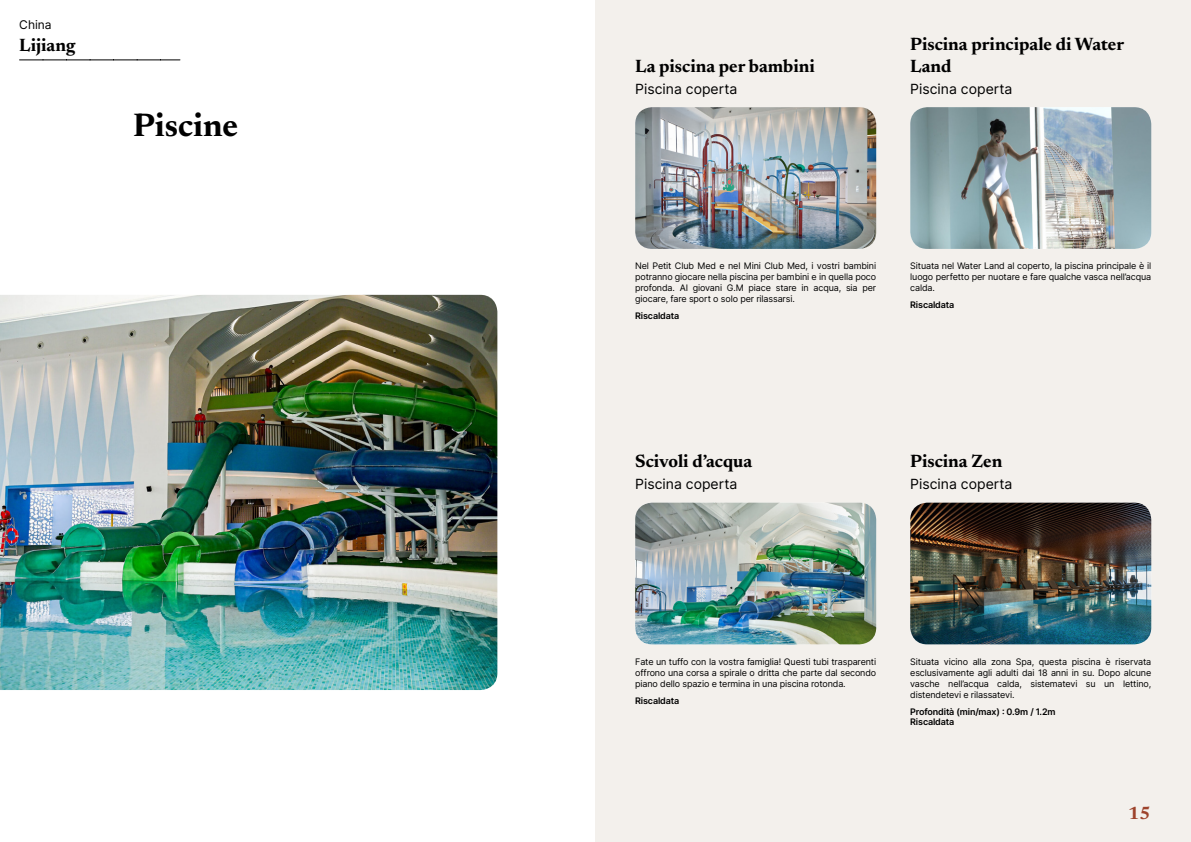
<style>
.page{position:relative;width:1191px;height:842px;background:#fff}
.page>*{position:absolute;margin:0;border:0;box-sizing:border-box;transform-origin:0 0}
.t1{font:700 33px "Newsreader 24 pt";color:#000}
.t2{font:700 18px/22px "Newsreader 24 pt";color:#000}
.t3{font:700 18px "Newsreader 24 pt";color:#9d432c}
.t4{font:14px "Inter";color:#000}
.t5{font:12px "Inter";color:#000}
.t6{font:9px/11px "Inter";letter-spacing:-.015em;color:#000;text-align:justify}
.t7{font:600 9px/10px "Inter";letter-spacing:-.015em;color:#000}
</style>
<div class="page">
<div style="left:595px;top:0;width:596px;height:842px;background:#f3f0ec"></div>
<img style="left:0;top:295px;width:497px;height:395px">
<img style="left:635px;top:107px;width:241px;height:142px">
<img style="left:635px;top:503px;width:241px;height:141px">
<img style="left:910px;top:107px;width:241px;height:142px">
<img style="left:910px;top:503px;width:241px;height:141px">
<svg style="left:20px;top:60px;width:160px;height:1px"></svg>
<h3 class="t5" style="left:19px;top:15px;width:34px">China</h3>
<h2 class="t2" style="left:19px;top:33px;width:57px">Lijiang</h2>
<h1 class="t1" style="left:133px;top:101px;width:106px">Piscine</h1>
<h2 class="t2" style="left:635px;top:54px;width:181px">La piscina per bambini</h2>
<h3 class="t4" style="left:635px;top:78px;width:104px">Piscina coperta</h3>
<h2 class="t2" style="left:910px;top:32px;width:215px">Piscina principale di Water<br>Land</h2>
<h3 class="t4" style="left:910px;top:78px;width:104px">Piscina coperta</h3>
<p class="t6" style="left:635px;top:260px;width:242px">Nel Petit Club Med e nel Mini Club Med, i vostri bambini potranno giocare nella piscina per bambini e in quella poco profonda. AI giovani G.M piace stare in acqua, sia per giocare, fare sport o solo per rilassarsi.</p>
<p class="t7" style="left:635px;top:311px;width:46px">Riscaldata</p>
<p class="t6" style="left:910px;top:260px;width:242px">Situata nel Water Land al coperto, la piscina principale è il luogo perfetto per nuotare e fare qualche vasca nell’acqua calda.</p>
<p class="t7" style="left:910px;top:300px;width:46px">Riscaldata</p>
<h2 class="t2" style="left:635px;top:449px;width:118px">Scivoli d’acqua</h2>
<h3 class="t4" style="left:635px;top:474px;width:104px">Piscina coperta</h3>
<h2 class="t2" style="left:910px;top:449px;width:94px">Piscina Zen</h2>
<h3 class="t4" style="left:910px;top:474px;width:104px">Piscina coperta</h3>
<p class="t6" style="left:635px;top:656px;width:242px">Fate un tuffo con la vostra famiglia! Questi tubi trasparenti offrono una corsa a spirale o dritta che parte dal secondo piano dello spazio e termina in una piscina rotonda.</p>
<p class="t7" style="left:635px;top:695px;width:46px">Riscaldata</p>
<p class="t6" style="left:910px;top:656px;width:242px">Situata vicino alla zona Spa, questa piscina è riservata esclusivamente agli adulti dai 18 anni in su. Dopo alcune vasche nell’acqua calda, sistematevi su un lettino, distendetevi e rilassatevi.</p>
<p class="t7" style="left:910px;top:706px;width:147px">Profondità (min/max) : 0.9m / 1.2m<br>Riscaldata</p>
<h2 class="t3" style="left:1128px;top:800px;width:24px">15</h2>
</div>
